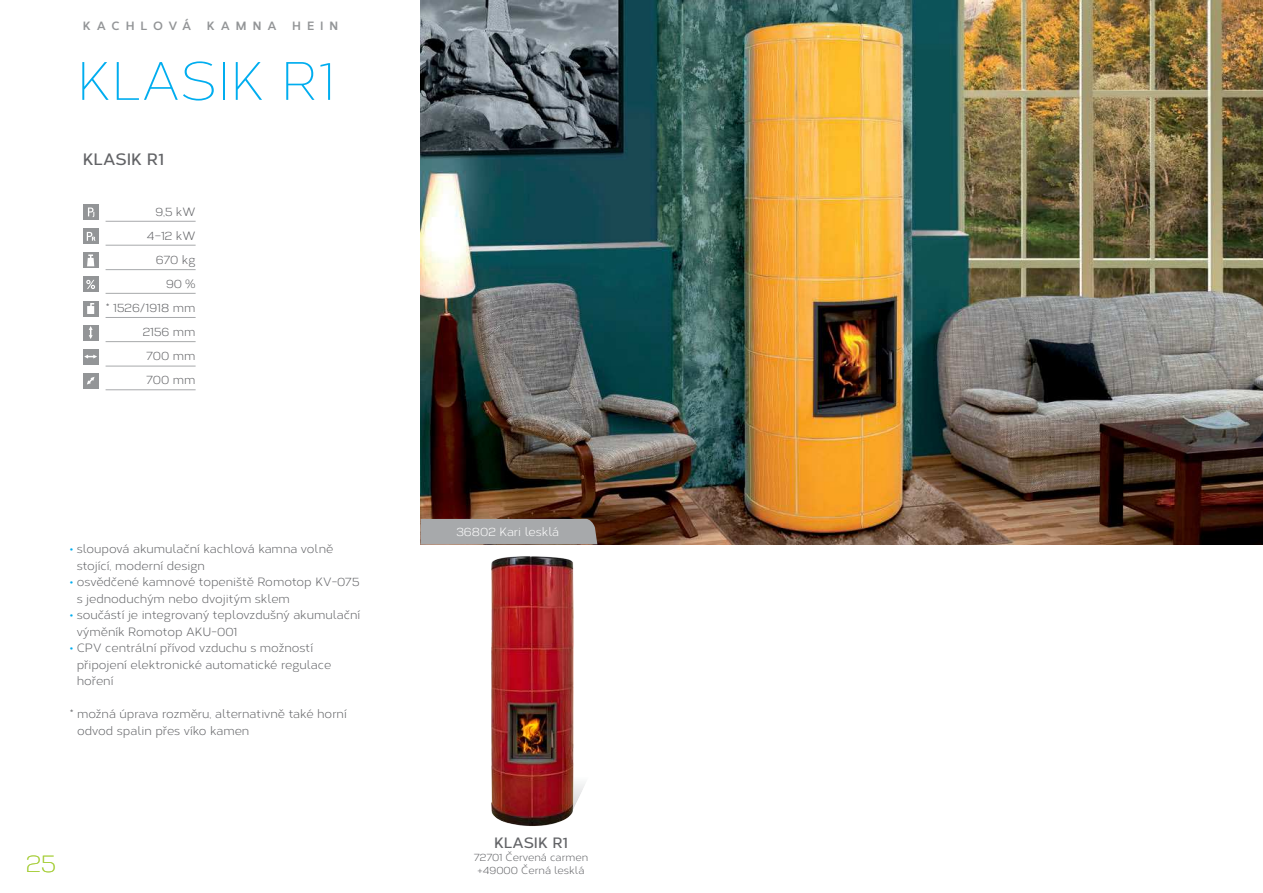
<style>
.page{position:relative;width:1263px;height:893px;background:#fff}
.page>*{position:absolute;margin:0;border:0;box-sizing:border-box;transform-origin:0 0}
.t1{font:300 54px "Corbert";color:#00adef}
.t2{font:300 24px "Corbert";color:#a6ce38}
.t3{font:600 16.5px "Corbert";color:#626366}
.t4{font:600 15px "Corbert";color:#626366}
.t5{font:12px/24px "Corbert";color:#626366}
.t6{font:12px "Corbert";color:#fff}
.t7{font:700 12px "Corbert";letter-spacing:.5em;color:#939597}
.t8{font:700 12px "Corbert";letter-spacing:.46em;color:#939597}
.t9{font:10.5px/12.6px "Corbert";color:#626366;text-align:center}
.s1{color:#00adef}
</style>
<div class="page">
<img style="left:421px;top:0;width:842px;height:544px">
<hr style="left:106px;top:221px;width:90px;height:1px;background:#a7a9ab">
<hr style="left:106px;top:245px;width:90px;height:1px;background:#a7a9ab">
<hr style="left:106px;top:269px;width:90px;height:1px;background:#a7a9ab">
<hr style="left:106px;top:293px;width:90px;height:1px;background:#a7a9ab">
<hr style="left:106px;top:317px;width:90px;height:1px;background:#a7a9ab">
<div style="left:83px;top:204px;width:16px;height:16px;background:#939597"></div>
<svg style="left:88px;top:208px;width:6px;height:9px"></svg>
<div style="left:83px;top:228px;width:16px;height:16px;background:#939597"></div>
<svg style="left:87px;top:232px;width:8px;height:9px"></svg>
<div style="left:83px;top:252px;width:16px;height:16px;background:#939597"></div>
<svg style="left:87px;top:254px;width:7px;height:12px"></svg>
<div style="left:83px;top:301px;width:16px;height:15px;background:#939597"></div>
<svg style="left:87px;top:303px;width:7px;height:11px"></svg>
<div style="left:83px;top:276px;width:16px;height:16px;background:#939597"></div>
<svg style="left:86px;top:280px;width:9px;height:9px"></svg>
<div style="left:83px;top:349px;width:16px;height:15px;background:#939597"></div>
<svg style="left:84px;top:355px;width:13px;height:4px"></svg>
<div style="left:83px;top:325px;width:16px;height:15px;background:#939597"></div>
<svg style="left:89px;top:326px;width:4px;height:13px"></svg>
<div style="left:83px;top:373px;width:16px;height:16px;background:#939597"></div>
<svg style="left:87px;top:377px;width:8px;height:7px"></svg>
<div style="left:421px;top:519px;width:176px;height:25px;background:#a7a9ab"></div>
<hr style="left:106px;top:341px;width:90px;height:1px;background:#a7a9ab">
<hr style="left:106px;top:366px;width:90px;height:1px;background:#a7a9ab">
<hr style="left:106px;top:389px;width:90px;height:1px;background:#a7a9ab">
<img style="left:582px;top:783px;width:3px;height:7px">
<img style="left:491px;top:556px;width:91px;height:271px">
<p class="t8" style="left:83px;top:18px;width:110px">KACHLOVÁ</p>
<p class="t7" style="left:207px;top:18px;width:71px">KAMNA</p>
<p class="t7" style="left:292px;top:18px;width:48px">HEIN</p>
<h1 class="t1" style="left:77px;top:60px;width:260px">KLASIK R1</h1>
<h3 class="t3" style="left:83px;top:150px;width:83px">KLASIK R1</h3>
<p class="t5" style="left:106px;top:200px;width:91px;text-align:right">9,5 kW<br>4–12 kW<br>670 kg<br>90 %<br>* 1526/1918 mm<br>2156 mm<br>700 mm<br>700 mm</p>
<p class="t5" style="left:77px;top:541px;width:258px;line-height:16.5px;text-indent:-7px"><span class="s1">•</span> sloupová akumulační kachlová kamna volně stojící, moderní design</p>
<p class="t5" style="left:77px;top:574px;width:284px;line-height:16.5px;text-indent:-7px"><span class="s1">•</span> osvědčené kamnové topeniště Romotop KV-075 s jednoduchým nebo dvojitým sklem</p>
<p class="t5" style="left:77px;top:607px;width:285px;line-height:16.5px;text-indent:-7px"><span class="s1">•</span> součástí je integrovaný teplovzdušný akumulační výměník Romotop AKU-001</p>
<p class="t5" style="left:77px;top:640px;width:256px;line-height:16.5px;text-indent:-7px"><span class="s1">•</span> CPV centrální přívod vzduchu s možností připojení elektronické automatické regulace hoření</p>
<p class="t5" style="left:77px;top:706px;width:271px;line-height:16.5px;text-indent:-7px">* možná úprava rozměru, alternativně také horní odvod spalin přes víko kamen</p>
<h2 class="t2" style="left:26px;top:854px;width:31px">25</h2>
<p class="t6" style="left:456px;top:525px;width:104px">36802 Kari lesklá</p>
<p class="t4" style="left:494px;top:834px;width:76px">KLASIK R1</p>
<p class="t9" style="left:474px;top:851px;width:116px">72701 Červená carmen +49000 Černá lesklá</p>
</div>
